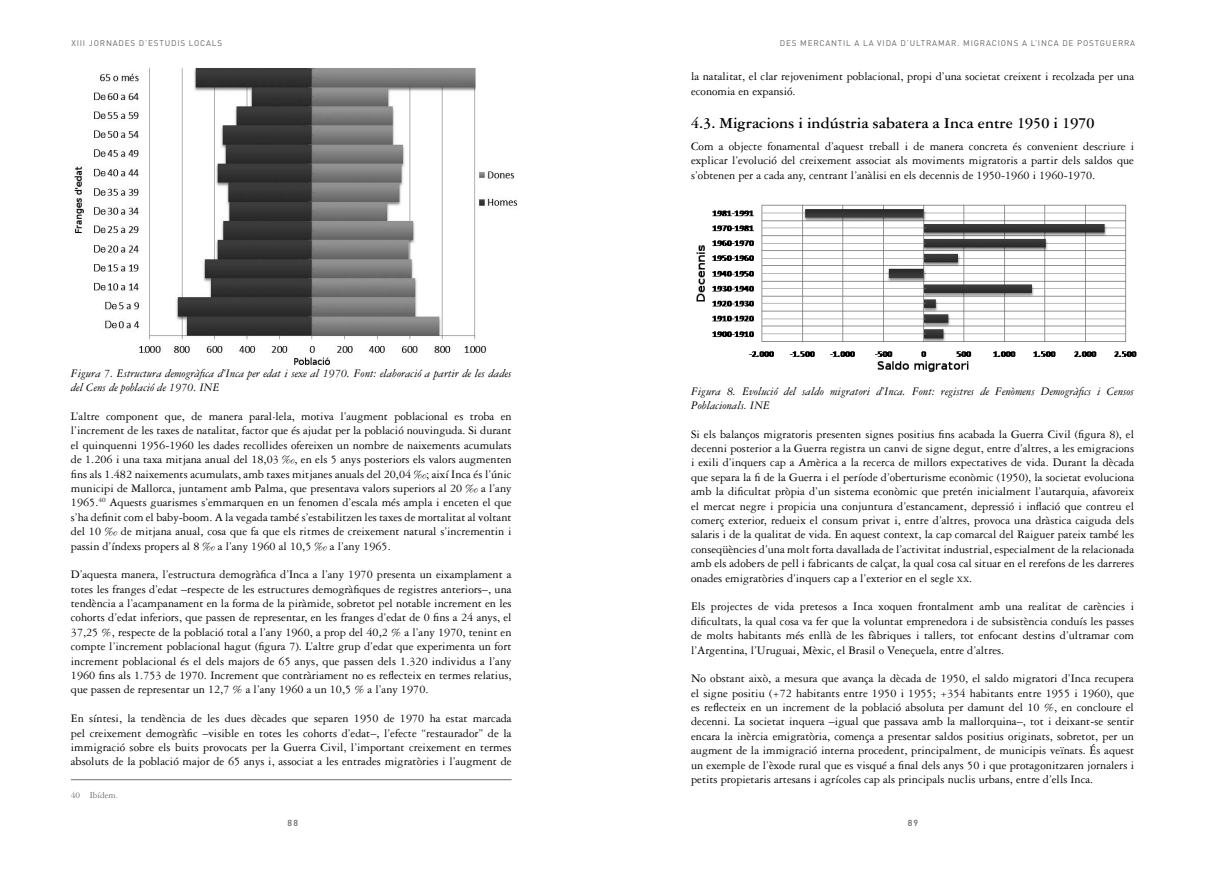
<style>
.page{position:relative;width:1205px;height:869px;background:#fff}
.page>*{position:absolute;margin:0;border:0;box-sizing:border-box;transform-origin:0 0}
.t1{font:700 16.25px "Garamond Three";color:#000}
.t2{font:12.25px/14.4px "Garamond Three";color:#000;text-align:justify}
.t3{font:italic 12.25px/14.4px "Garamond Three";color:#000}
.t4{font:9.38px "Garamond Three";color:#6d6e71}
.t5{font:500 8.75px "DIN";color:#636466}
.t6{font:8.12px "DIN";letter-spacing:.1em;color:#636466}
.s1{font-size:8.62px}
</style>
<div class="page">
<hr style="left:71px;top:779px;width:441px;height:1px;background:#6d6e71">
<img style="left:696px;top:204px;width:441px;height:168px">
<img style="left:74px;top:68px;width:444px;height:296px">
<p class="t6" style="left:71px;top:38px;width:152px">XIII JORNADES D’ESTUDIS LOCALS</p>
<p class="t6" style="left:780px;top:38px;width:7px">DES</p>
<p class="t6" style="left:800px;top:38px;width:15px">MERCANT</p>
<p class="t6" style="left:843px;top:38px;width:73px">IL A LA VIDA D’ULTRA</p>
<p class="t6" style="left:938px;top:38px;width:43px">MAR. MIGRAC</p>
<p class="t6" style="left:998px;top:38px;width:10px">IONS</p>
<p class="t6" style="left:1022px;top:38px;width:26px">A L’INCA</p>
<p class="t6" style="left:1062px;top:38px;width:28px">DE POSTGUERRA</p>
<p class="t3" style="left:71px;top:366px;width:442px">Figura 7. Estructura demogràfica d’Inca per edat i sexe al 1970. Font: elaboració a partir de les dades del Cens de població de 1970. INE</p>
<p class="t2" style="left:71px;top:409px;width:442px">L’altre component que, de manera paral·lela, motiva l’augment poblacional es troba en l’increment de les taxes de natalitat, factor que és ajudat per la població nouvinguda. Si durant el quinquenni 1956-1960 les dades recollides ofereixen un nombre de naixements acumulats de 1.206 i una taxa mitjana anual del 18,03 ‰, en els 5 anys posteriors els valors augmenten fins als 1.482 naixements acumulats, amb taxes mitjanes anuals del 20,04 ‰; així Inca és l’únic municipi de Mallorca, juntament amb Palma, que presentava valors superiors al 20 ‰ a l’any 1965.<sup>40</sup> Aquests guarismes s’emmarquen en un fenomen d’escala més ampla i enceten el que s’ha definit com el baby-boom. A la vegada també s’estabilitzen les taxes de mortalitat al voltant del 10 ‰ de mitjana anual, cosa que fa que els ritmes de creixement natural s’incrementin i passin d’índexs propers al 8 ‰ a l’any 1960 al 10,5 ‰ a l’any 1965.</p>
<p class="t2" style="left:71px;top:567px;width:442px">D’aquesta manera, l’estructura demogràfica d’Inca a l’any 1970 presenta un eixamplament a totes les franges d’edat –respecte de les estructures demogràfiques de registres anteriors–, una tendència a l’acampanament en la forma de la piràmide, sobretot pel notable increment en les cohorts d’edat inferiors, que passen de representar, en les franges d’edat de 0 fins a 24 anys, el 37,25 %, respecte de la població total a l’any 1960, a prop del 40,2 % a l’any 1970, tenint en compte l’increment poblacional hagut (figura 7). L’altre grup d’edat que experimenta un fort increment poblacional és el dels majors de 65 anys, que passen dels 1.320 individus a l’any 1960 fins als 1.753 de 1970. Increment que contràriament no es reflecteix en termes relatius, que passen de representar un 12,7 % a l’any 1960 a un 10,5 % a l’any 1970.</p>
<p class="t2" style="left:71px;top:711px;width:442px">En síntesi, la tendència de les dues dècades que separen 1950 de 1970 ha estat marcada pel creixement demogràfic –visible en totes les cohorts d’edat–, l’efecte “restaurador” de la immigració sobre els buits provocats per la Guerra Civil, l’important creixement en termes absoluts de la població major de 65 anys i, associat a les entrades migratòries i l’augment de</p>
<p class="t4" style="left:71px;top:789px;width:49px">40 Ibídem.</p>
<p class="t2" style="left:691px;top:69px;width:444px">la natalitat, el clar rejoveniment poblacional, propi d’una societat creixent i recolzada per una economia en expansió.</p>
<h1 class="t1" style="left:691px;top:114px;width:405px">4.3. Migracions i indústria sabatera a Inca entre 1950 i 1970</h1>
<p class="t2" style="left:691px;top:139px;width:444px">Com a objecte fonamental d’aquest treball i de manera concreta és convenient descriure i explicar l’evolució del creixement associat als moviments migratoris a partir dels saldos que s’obtenen per a cada any, centrant l’anàlisi en els decennis de 1950-1960 i 1960-1970.</p>
<p class="t3" style="left:691px;top:383px;width:444px">Figura 8. Evolució del saldo migratori d’Inca. Font: registres de Fenòmens Demogràfics i Censos<br>Poblacionals. INE</p>
<p class="t2" style="left:691px;top:426px;width:444px">Si els balanços migratoris presenten signes positius fins acabada la Guerra Civil (figura 8), el decenni posterior a la Guerra registra un canvi de signe degut, entre d’altres, a les emigracions i exili d’inquers cap a Amèrica a la recerca de millors expectatives de vida. Durant la dècada que separa la fi de la Guerra i el període d’oberturisme econòmic (1950), la societat evoluciona amb la dificultat pròpia d’un sistema econòmic que pretén inicialment l’autarquia, afavoreix el mercat negre i propicia una conjuntura d’estancament, depressió i inflació que contreu el comerç exterior, redueix el consum privat i, entre d’altres, provoca una dràstica caiguda dels salaris i de la qualitat de vida. En aquest context, la cap comarcal del Raiguer pateix també les conseqüències d’una molt forta davallada de l’activitat industrial, especialment de la relacionada amb els adobers de pell i fabricants de calçat, la qual cosa cal situar en el rerefons de les darreres onades emigratòries d’inquers cap a l’exterior en el segle <span class="s1">xx</span>.</p>
<p class="t2" style="left:691px;top:599px;width:444px">Els projectes de vida pretesos a Inca xoquen frontalment amb una realitat de carències i dificultats, la qual cosa va fer que la voluntat emprenedora i de subsistència conduís les passes de molts habitants més enllà de les fàbriques i tallers, tot enfocant destins d’ultramar com l’Argentina, l’Uruguai, Mèxic, el Brasil o Veneçuela, entre d’altres.</p>
<p class="t2" style="left:691px;top:671px;width:444px">No obstant això, a mesura que avança la dècada de 1950, el saldo migratori d’Inca recupera el signe positiu (+72 habitants entre 1950 i 1955; +354 habitants entre 1955 i 1960), que es reflecteix en un increment de la població absoluta per damunt del 10 %, en concloure el decenni. La societat inquera –igual que passava amb la mallorquina–, tot i deixant-se sentir encara la inèrcia emigratòria, comença a presentar saldos positius originats, sobretot, per un augment de la immigració interna procedent, principalment, de municipis veïnats. És aquest un exemple de l’èxode rural que es visqué a final dels anys 50 i que protagonitzaren jornalers i petits propietaris artesans i agrícoles cap als principals nuclis urbans, entre d’ells Inca.</p>
<p class="t5" style="left:287px;top:816px;width:12px">88</p>
<p class="t5" style="left:908px;top:816px;width:12px">89</p>
</div>
